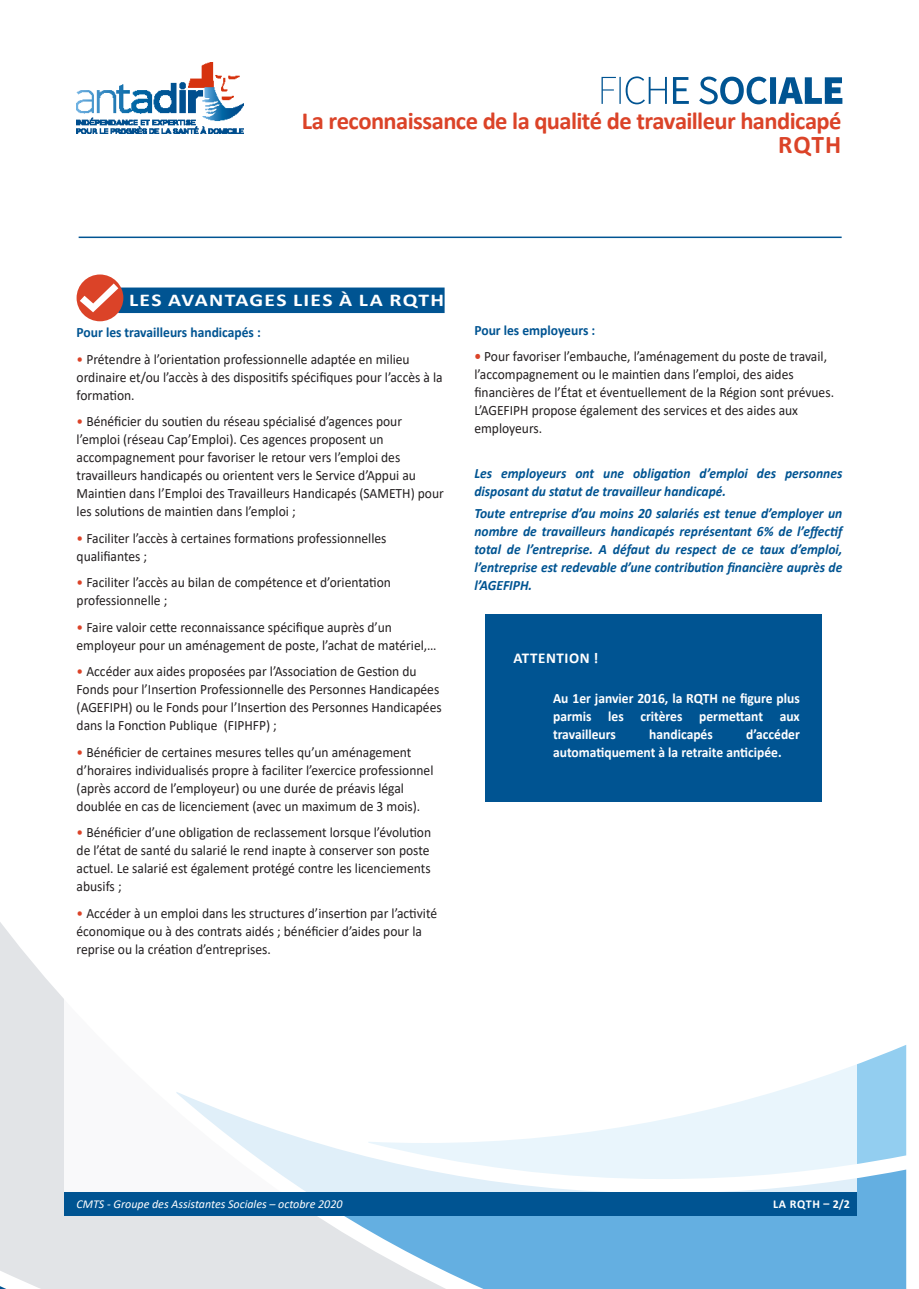
<style>
.page{position:relative;width:919px;height:1289px;background:#fff}
.page>*{position:absolute;margin:0;border:0;box-sizing:border-box;transform-origin:0 0}
.t1{font:700 25.5px "Calibri";color:#db4328}
.t2{font:700 24.6px "Calibri";letter-spacing:-.025em;color:#db4328}
.sous_titre_barette_b{font:700 18px "Calibri";letter-spacing:.06em;color:#fff;scale:1.2 1}
.t3{font:700 15px "Calibri";letter-spacing:.04em;color:#fff}
.texte_fiche{font:14.25px/18px "Calibri";color:#231f20;scale:.95 1}
.texte_fiche-2{font:italic 700 14.25px/18px "Calibri";color:#005492;scale:.95 1}
.texte_fiche-3{font:700 14.25px/18px "Calibri";color:#fff;text-align:justify;scale:.95 1}
.texte_fiche-4{font:700 14.25px "Calibri";color:#005492;scale:.95 1}
.t4{font:italic 12px "Calibri";color:#fff}
.t5{font:700 12px "Calibri";letter-spacing:.055em;color:#fff}
.s1{color:#db4328}
.s2{font-weight:700;color:#db4328}
</style>
<div class="page">
<img style="left:77px;top:63px;width:166px;height:71px">
<svg style="left:601px;top:76px;width:241px;height:28px"></svg>
<svg style="left:0;top:733px;width:906px;height:555px"></svg>
<div style="left:64px;top:861px;width:792px;height:330px;background:#fff"></div>
<div style="left:64px;top:1191px;width:792px;height:24px;background:#005492"></div>
<hr style="left:79px;top:236px;width:762px;height:2px;background:#005492">
<div style="left:118px;top:287px;width:326px;height:26px;background:#005492"></div>
<div style="left:77px;top:274px;width:46px;height:47px;background:#db4328;border-radius:50%"></div>
<svg style="left:80px;top:283px;width:38px;height:29px"></svg>
<div style="left:485px;top:614px;width:336px;height:187px;background:#005492"></div>
<p class="t2" style="left:302px;top:104px;width:541px">La reconnaissance de la qualité de travailleur handicapé</p>
<p class="t1" style="left:778px;top:126px;width:64px">RQTH</p>
<p class="sous_titre_barette_b" style="left:129px;top:287px;width:264px">LES AVANTAGES LIES À LA RQTH</p>
<p class="texte_fiche-4" style="left:77px;top:322px;width:195px">Pour les travailleurs handicapés :</p>
<p class="texte_fiche" style="left:77px;top:349px;width:387px"><span class="s1">•</span> Prétendre à l’orientation professionnelle adaptée en milieu ordinaire et/ou l’accès à des dispositifs spécifiques pour l’accès à la formation.</p>
<p class="texte_fiche" style="left:77px;top:412px;width:388px"><span class="s1">•</span> Bénéficier du soutien du réseau spécialisé d’agences pour l’emploi (réseau Cap’Emploi). Ces agences proposent un accompagnement pour favoriser le retour vers l’emploi des travailleurs handicapés ou orientent vers le Service d’Appui au Maintien dans l’Emploi des Travailleurs Handicapés (SAMETH) pour les solutions de maintien dans l’emploi ;</p>
<p class="texte_fiche" style="left:77px;top:528px;width:328px"><span class="s1">•</span> Faciliter l’accès à certaines formations professionnelles qualifiantes ;</p>
<p class="texte_fiche" style="left:77px;top:573px;width:332px"><span class="s1">•</span> Faciliter l’accès au bilan de compétence et d’orientation professionnelle ;</p>
<p class="texte_fiche" style="left:77px;top:617px;width:380px"><span class="s1">•</span> Faire valoir cette reconnaissance spécifique auprès d’un employeur pour un aménagement de poste, l’achat de matériel,…</p>
<p class="texte_fiche" style="left:77px;top:662px;width:386px"><span class="s1">•</span> Accéder aux aides proposées par l’Association de Gestion du Fonds pour l’Insertion Professionnelle des Personnes Handicapées (AGEFIPH) ou le Fonds pour l’Insertion des Personnes Handicapées dans la Fonction Publique (FIPHFP) ;</p>
<p class="texte_fiche" style="left:77px;top:742px;width:377px"><span class="s1">•</span> Bénéficier de certaines mesures telles qu’un aménagement d’horaires individualisés propre à faciliter l’exercice professionnel (après accord de l’employeur) ou une durée de préavis légal doublée en cas de licenciement (avec un maximum de 3 mois).</p>
<p class="texte_fiche" style="left:77px;top:823px;width:375px;text-align:justify"><span class="s1">•</span> Bénéficier d’une obligation de reclassement lorsque l’évolution de l’état de santé du salarié le rend inapte à conserver son poste actuel. Le salarié est également protégé contre les licenciements abusifs ;</p>
<p class="texte_fiche" style="left:77px;top:903px;width:381px"><span class="s1">•</span> Accéder à un emploi dans les structures d’insertion par l’activité économique ou à des contrats aidés ; bénéficier d’aides pour la reprise ou la création d’entreprises.</p>
<p class="texte_fiche-4" style="left:474px;top:320px;width:129px">Pour les employeurs :</p>
<p class="texte_fiche" style="left:474px;top:347px;width:380px"><span class="s2">•</span> Pour favoriser l’embauche, l’aménagement du poste de travail, l’accompagnement ou le maintien dans l’emploi, des aides financières de l’État et éventuellement de la Région sont prévues.<br>L’AGEFIPH propose également des services et des aides aux employeurs.</p>
<p class="texte_fiche-2" style="left:474px;top:463px;width:389px">Les employeurs ont une obligation d’emploi des personnes disposant du statut de travailleur handicapé.</p>
<p class="texte_fiche-2" style="left:474px;top:503px;width:389px;text-align:justify">Toute entreprise d’au moins 20 salariés est tenue d’employer un nombre de travailleurs handicapés représentant 6% de l’effectif total de l’entreprise. A défaut du respect de ce taux d’emploi, l’entreprise est redevable d’une contribution financière auprès de l’AGEFIPH.</p>
<p class="t3" style="left:513px;top:647px;width:86px">ATTENTION !</p>
<p class="texte_fiche-3" style="left:553px;top:689px;width:261px">Au 1er janvier 2016, la RQTH ne figure plus parmis les critères permettant aux travailleurs</p>
<p class="texte_fiche-3" style="left:553px;top:725px;width:261px;text-indent:193px">d’accéder automatiquement à la retraite anticipée.</p>
<p class="texte_fiche-3" style="left:649px;top:725px;width:68px">handicapés</p>
<p class="t4" style="left:77px;top:1195px;width:267px">CMTS - Groupe des Assistantes Sociales – octobre 2020</p>
<p class="t5" style="left:773px;top:1195px;width:78px">LA RQTH – 2/2</p>
</div>
